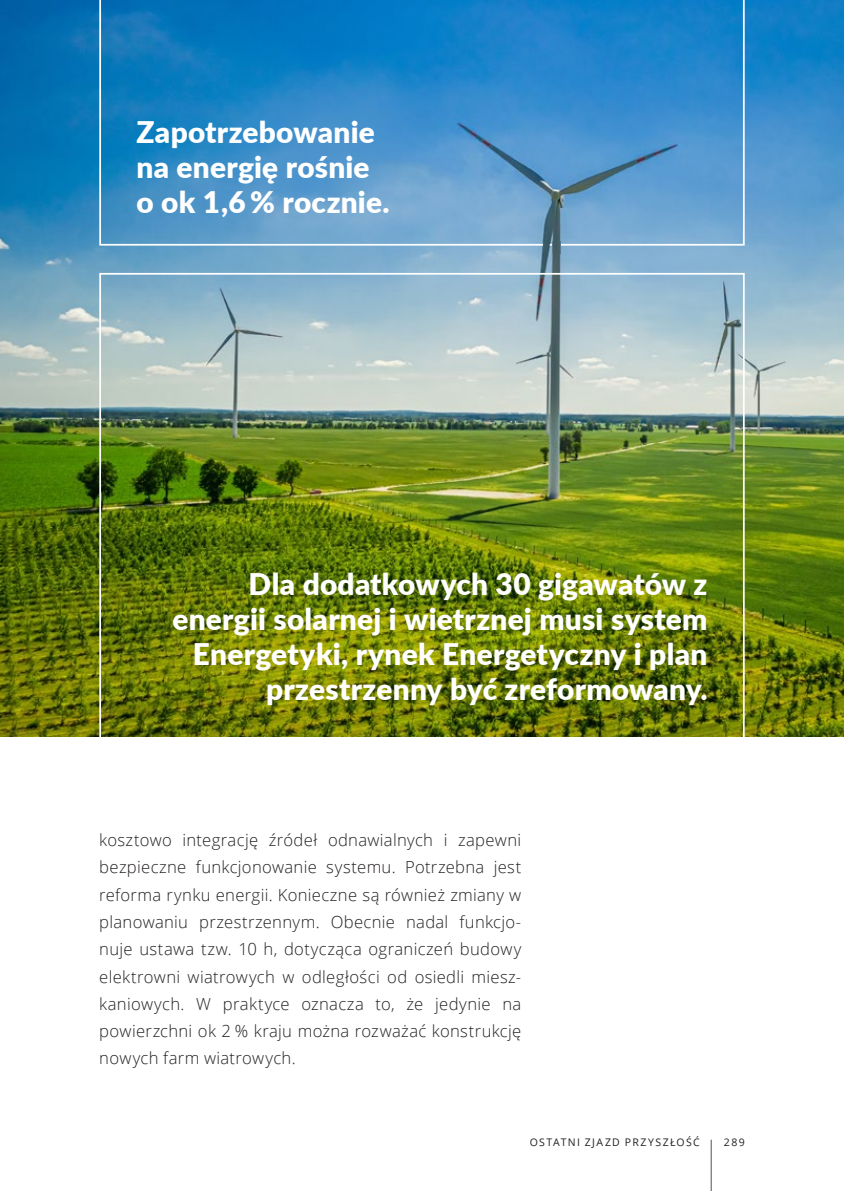
<style>
.page{position:relative;width:844px;height:1191px;background:#fff}
.page>*{position:absolute;margin:0;border:0;box-sizing:border-box;transform-origin:0 0}
.t1{font:68.25px "Open Sans";color:#231f20;scale:.15 1}
.t2{font:900 29.75px/35px "Lato";letter-spacing:.01em;color:#fff}
.t3{font:300 16.62px/27.3px "Open Sans";letter-spacing:.02em;color:#231f20;text-align:justify}
.t4{font:10.5px "Open Sans";letter-spacing:.13em;color:#231f20}
</style>
<div class="page">
<img style="left:0;top:0;width:843px;height:737px">
<svg style="left:99px;top:0;width:645px;height:246px;background:#3a8ec9"></svg>
<div style="left:99px;top:273px;width:645px;height:491px;border:2px solid #fff"></div>
<svg style="left:552px;top:241px;width:8px;height:12px"></svg>
<img style="left:542px;top:227px;width:9px;height:30px">
<h2 class="t2" style="left:136px;top:113px;width:254px">Zapotrzebowanie na energię rośnie o ok 1,6 % rocznie.</h2>
<h2 class="t2" style="left:172px;top:565px;width:536px;text-align:right">Dla dodatkowych 30 gigawatów z energii solarnej i wietrznej musi system Energetyki, rynek Energetyczny i plan przestrzenny być zreformowany.</h2>
<p class="t3" style="left:99px;top:826px;width:423px">kosztowo integrację źródeł odnawialnych i zapewni bezpieczne funkcjonowanie systemu. Potrzebna jest reforma rynku energii. Konieczne są również zmiany w planowaniu przestrzennym. Obecnie nadal funkcjo&shy;nuje ustawa tzw. 10 h, dotycząca ograniczeń budowy elektrowni wiatrowych w odległości od osiedli miesz&shy;kaniowych. W praktyce oznacza to, że jedynie na powierzchni ok 2 % kraju można rozważać konstrukcję nowych farm wiatrowych.</p>
<p class="t4" style="left:529px;top:1135px;width:172px">OSTATNI ZJAZD PRZYSZŁOŚĆ</p>
<h1 class="t1" style="left:708px;top:1120px;width:40px">|</h1>
<p class="t4" style="left:723px;top:1135px;width:22px">289</p>
</div>
